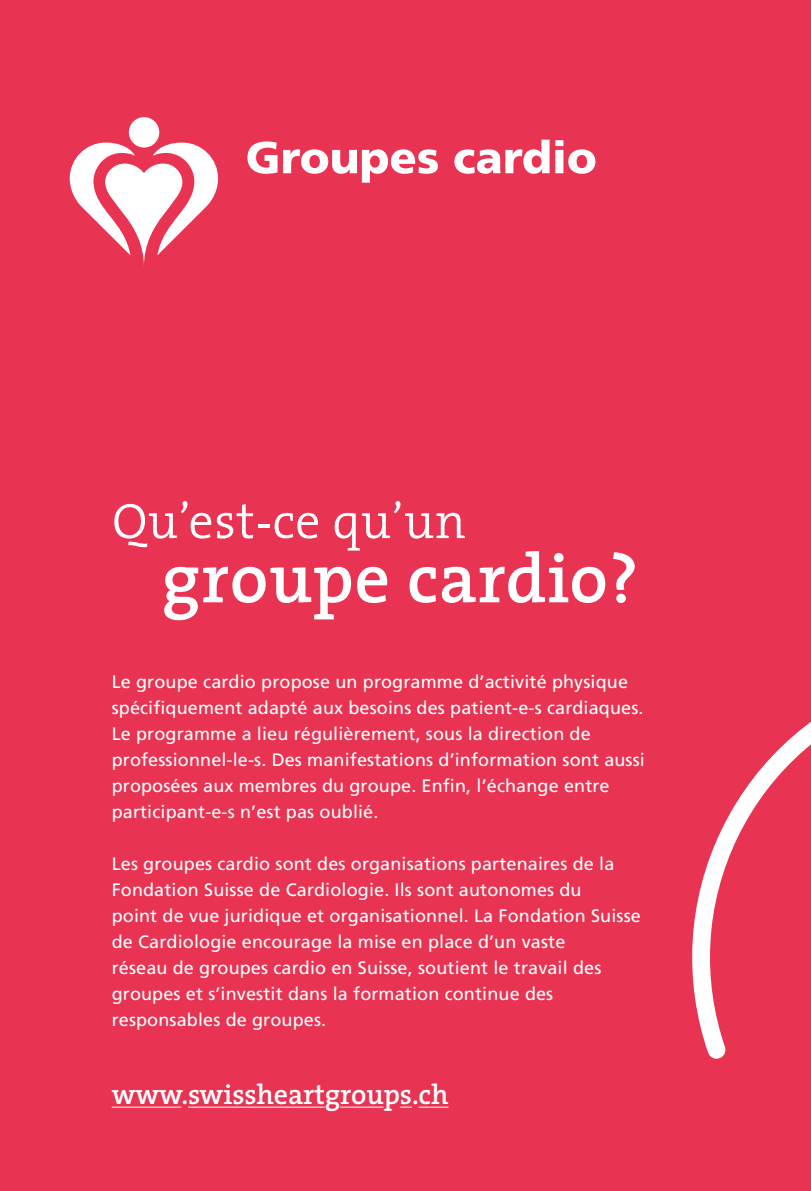
<style>
.page{position:relative;width:811px;height:1191px;background:#e93352}
.page>*{position:absolute;margin:0;border:0;box-sizing:border-box;transform-origin:0 0}
.t1{font:600 70px "The Serif";letter-spacing:.01em;color:#fff}
.t2{font:300 50px "The Serif";letter-spacing:.01em;color:#fff}
.t3{font:600 28px "The Serif";letter-spacing:-.005em;color:#fff}
.t4{font:18px/26px "Frutiger LT Std";letter-spacing:.01em;color:#fff}
</style>
<div class="page">
<hr style="left:112px;top:1106px;width:69px;height:1px;background:#fff">
<hr style="left:188px;top:1106px;width:137px;height:1px;background:#fff">
<hr style="left:340px;top:1106px;width:43px;height:1px;background:#fff">
<svg style="left:400px;top:1106px;width:12px;height:1px"></svg>
<hr style="left:418px;top:1106px;width:30px;height:1px;background:#fff">
<div style="left:129px;top:117px;width:30px;height:30px;background:#fff;border-radius:50%"></div>
<svg style="left:70px;top:143px;width:148px;height:123px"></svg>
<svg style="left:693px;top:722px;width:118px;height:337px"></svg>
<svg style="left:247px;top:140px;width:348px;height:43px"></svg>
<h2 class="t2" style="left:112px;top:480px;width:355px">Qu’est-ce qu’un</h2>
<h1 class="t1" style="left:161px;top:520px;width:478px">groupe cardio?</h1>
<p class="t4" style="left:112px;top:669px;width:535px">Le groupe cardio propose un programme d’activité physique spécifiquement adapté aux besoins des patient-e-s cardiaques.<br>Le programme a lieu régulièrement, sous la direction de professionnel-le-s. Des manifestations d’information sont aussi proposées aux membres du groupe. Enfin, l’échange entre participant-e-s n’est pas oublié.</p>
<p class="t4" style="left:112px;top:851px;width:530px">Les groupes cardio sont des organisations partenaires de la Fondation Suisse de Cardiologie. Ils sont autonomes du<br>point de vue juridique et organisationnel. La Fondation Suisse de Cardiologie encourage la mise en place d’un vaste<br>réseau de groupes cardio en Suisse, soutient le travail des groupes et s’investit dans la formation continue des responsables de groupes.</p>
<h3 class="t3" style="left:112px;top:1071px;width:338px">www.swissheartgroups.ch</h3>
</div>
